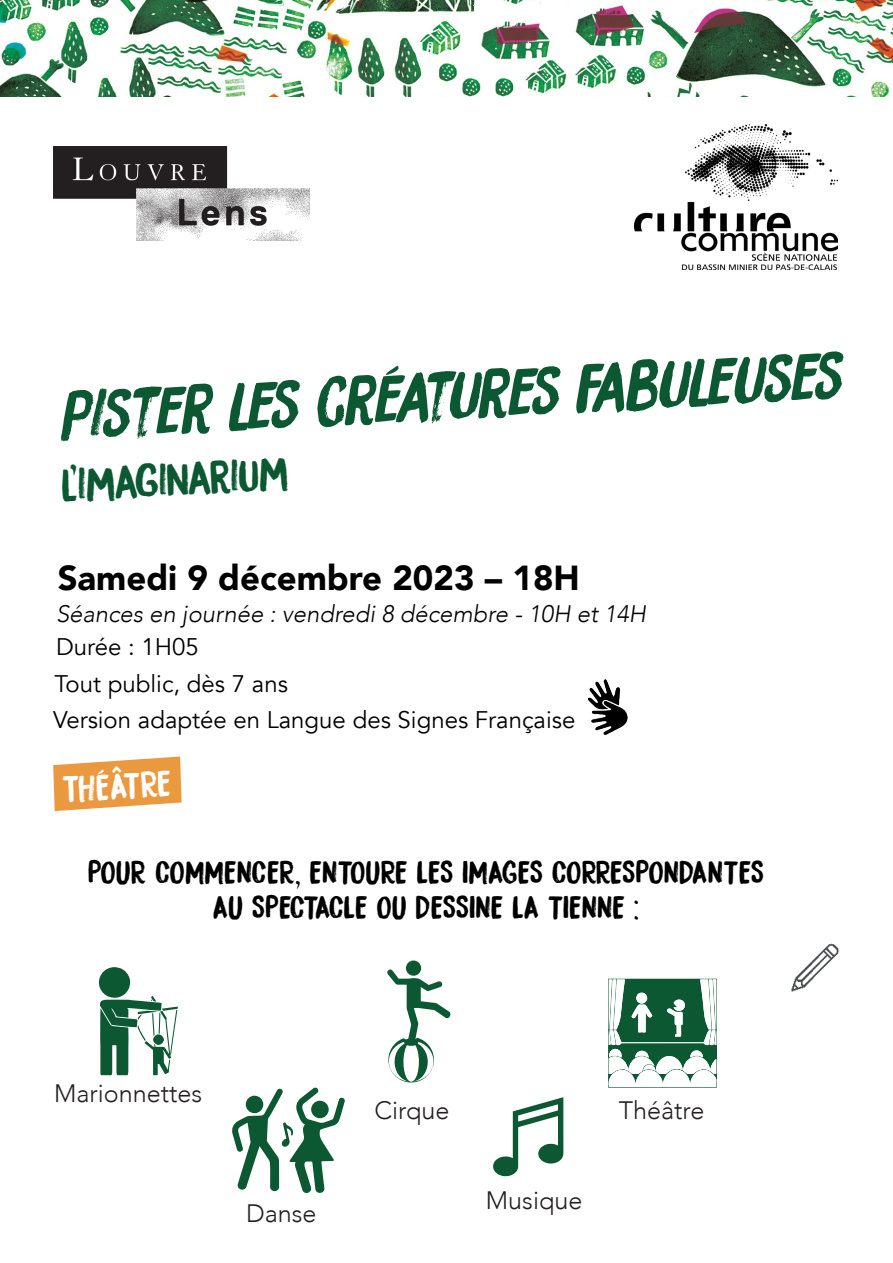
<style>
.page{position:relative;width:893px;height:1263px;background:#fff}
.page>*{position:absolute;margin:0;border:0;box-sizing:border-box;transform-origin:0 0}
.Compagnie{font:italic 61.5px "Bocadillo";color:#0c5832}
.Compagnie-2{font:41.25px "Bocadillo";color:#0c5832}
.Compagnie-3{font:900 34.65px "Avenir";color:#000}
.t1{font:32.55px "Bocadillo";color:#fff}
.t2{font:28.8px/34.5px "Bocadillo";color:#000;text-align:center}
.t3{font:300 25.2px "Avenir";color:#231f20}
.Compagnie-4{font:24px "Avenir";color:#000}
.Compagnie-5{font:italic 300 23.85px "Avenir";color:#000}
</style>
<div class="page">
<img style="left:634px;top:124px;width:203px;height:145px">
<svg style="left:53px;top:756px;width:129px;height:55px"></svg>
<img style="left:791px;top:943px;width:48px;height:49px">
<svg style="left:493px;top:1097px;width:70px;height:79px"></svg>
<svg style="left:608px;top:979px;width:109px;height:108px"></svg>
<svg style="left:387px;top:969px;width:64px;height:114px"></svg>
<div style="left:406px;top:960px;width:15px;height:16px;background:#0c5832;border-radius:50%"></div>
<svg style="left:232px;top:1087px;width:113px;height:106px"></svg>
<svg style="left:98px;top:967px;width:80px;height:108px"></svg>
<img style="left:0;top:0;width:893px;height:96px">
<img style="left:588px;top:679px;width:40px;height:55px">
<img style="left:53px;top:147px;width:256px;height:93px">
<p class="Compagnie" style="left:55px;top:374px;width:785px;rotate:-3deg">pister les créatures fabuleuses</p>
<p class="Compagnie-2" style="left:59px;top:457px;width:229px;rotate:-3deg">l’imaginarium</p>
<p class="Compagnie-3" style="left:58px;top:548px;width:524px">Samedi 9 décembre 2023 – 18H</p>
<p class="Compagnie-5" style="left:56px;top:600px;width:592px">Séances en journée : vendredi 8 décembre - 10H et 14H</p>
<p class="Compagnie-4" style="left:56px;top:633px;width:144px">Durée : 1H05</p>
<p class="Compagnie-4" style="left:55px;top:669px;width:235px">Tout public, dès 7 ans</p>
<p class="Compagnie-4" style="left:53px;top:705px;width:524px">Version adaptée en Langue des Signes Française</p>
<p class="t1" style="left:61px;top:767px;width:111px;rotate:-3deg">THÉÂTRE</p>
<p class="t2" style="left:88px;top:855px;width:678px">POUR COMMENCER, ENTOURE LES IMAGES CORRESPONDANTES<br>AU SPECTACLE OU DESSINE LA TIENNE :</p>
<p class="t3" style="left:54px;top:1078px;width:150px">Marionnettes</p>
<p class="t3" style="left:246px;top:1198px;width:72px">Danse</p>
<p class="t3" style="left:375px;top:1095px;width:77px">Cirque</p>
<p class="t3" style="left:619px;top:1095px;width:87px">Théâtre</p>
<p class="t3" style="left:486px;top:1185px;width:98px">Musique</p>
</div>
